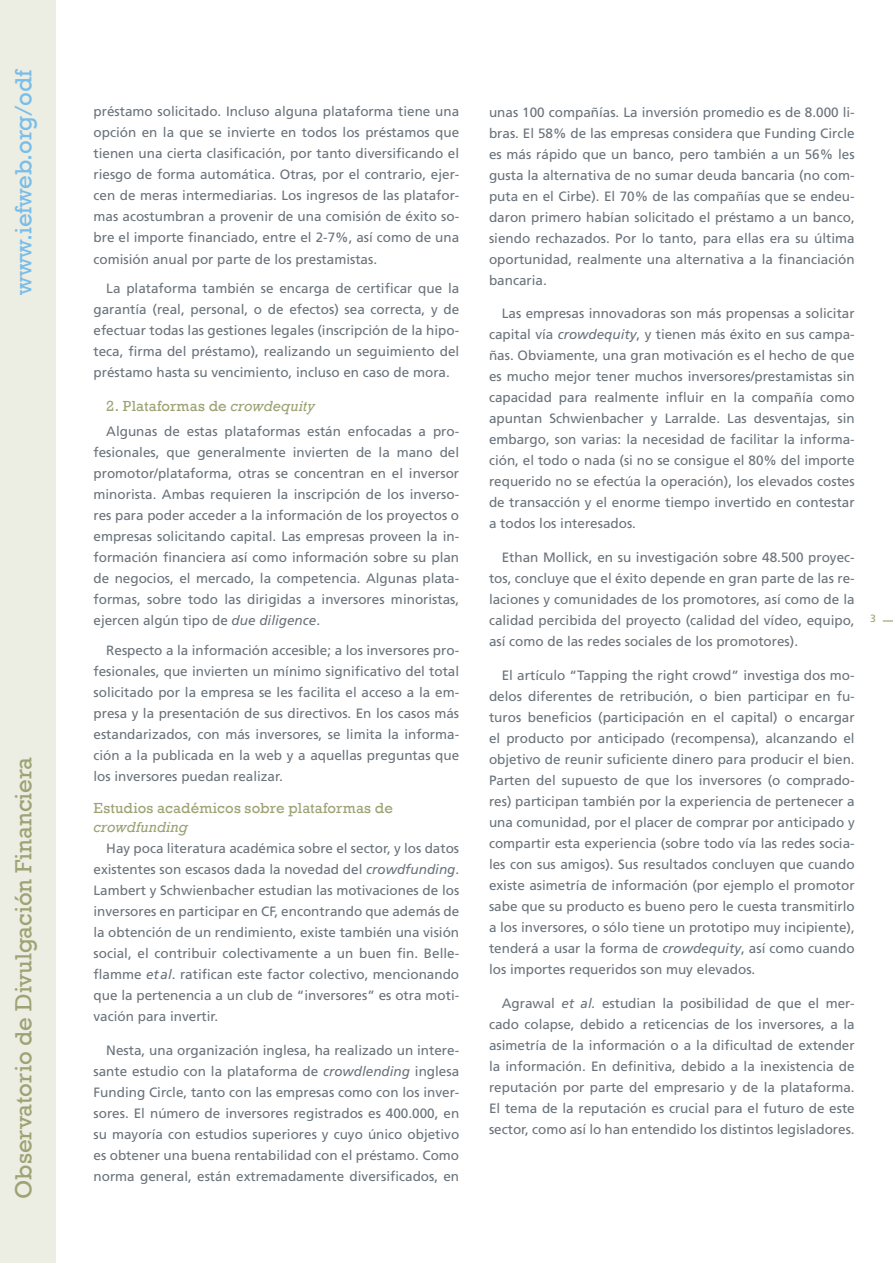
<style>
.page{position:relative;width:893px;height:1263px;background:#fff}
.page>*{position:absolute;margin:0;border:0;box-sizing:border-box;transform-origin:0 0}
.t1{font:24px "Rockwell";color:#9ea374}
.t2{font:24px "Rockwell";color:#79bde8}
.t3{font:15px "Rockwell";letter-spacing:.01em;color:#9ea374}
.t4{font:italic 15px "Rockwell";letter-spacing:.005em;color:#9ea374}
.t5{font:13.5px/21px "Frutiger";color:#6a737b;text-align:justify}
.t6{font:10.5px "Frutiger";color:#9ea374}
.s1{font-style:italic}
</style>
<div class="page">
<div style="left:0;top:0;width:55px;height:1263px;background:#ecede3"></div>
<h1 class="t2" style="left:10px;top:295px;width:228px;rotate:-90deg">www.iefweb.org/odf</h1>
<h1 class="t1" style="left:10px;top:1199px;width:444px;rotate:-90deg">Observatorio de Divulgación Financiera</h1>
<p class="t5" style="left:94px;top:101px;width:367px">préstamo solicitado. Incluso alguna plataforma tiene una opción en la que se invierte en todos los préstamos que tienen una cierta clasificación, por tanto diversificando el riesgo de forma automática. Otras, por el contrario, ejer&shy;cen de meras intermediarias. Los ingresos de las platafor&shy;mas acostumbran a provenir de una comisión de éxito so&shy;bre el importe financiado, entre el 2-7%, así como de una comisión anual por parte de los prestamistas.</p>
<p class="t5" style="left:94px;top:278px;width:367px;text-indent:13px">La plataforma también se encarga de certificar que la garantía (real, personal, o de efectos) sea correcta, y de efectuar todas las gestiones legales (inscripción de la hipo&shy;teca, firma del préstamo), realizando un seguimiento del préstamo hasta su vencimiento, incluso en caso de mora.</p>
<p class="t3" style="left:106px;top:397px;width:210px">2. Plataformas de <span class="s1">crowdequity</span></p>
<p class="t5" style="left:94px;top:421px;width:367px;text-indent:13px">Algunas de estas plataformas están enfocadas a pro&shy;fesionales, que generalmente invierten de la mano del promotor/plataforma, otras se concentran en el inversor minorista. Ambas requieren la inscripción de los inverso&shy;res para poder acceder a la información de los proyectos o empresas solicitando capital. Las empresas proveen la in&shy;formación financiera así como información sobre su plan de negocios, el mercado, la competencia. Algunas plata&shy;formas, sobre todo las dirigidas a inversores minoristas, ejercen algún tipo de <span class="s1">due diligence</span>.</p>
<p class="t5" style="left:94px;top:639px;width:367px;text-indent:13px">Respecto a la información accesible; a los inversores pro&shy;fesionales, que invierten un mínimo significativo del total solicitado por la empresa se les facilita el acceso a la em&shy;presa y la presentación de sus directivos. En los casos más estandarizados, con más inversores, se limita la informa&shy;ción a la publicada en la web y a aquellas preguntas que los inversores puedan realizar.</p>
<p class="t3" style="left:94px;top:799px;width:301px">Estudios académicos sobre plataformas de</p>
<p class="t4" style="left:94px;top:819px;width:96px">crowdfunding</p>
<p class="t5" style="left:94px;top:838px;width:367px;text-indent:13px">Hay poca literatura académica sobre el sector, y los datos existentes son escasos dada la novedad del <span class="s1">crowdfunding</span>.<br>Lambert y Schwienbacher estudian las motivaciones de los inversores en participar en CF, encontrando que además de la obtención de un rendimiento, existe también una visión social, el contribuir colectivamente a un buen fin. Belle&shy;flamme <span class="s1">etal</span>. ratifican este factor colectivo, mencionando que la pertenencia a un club de “inversores” es otra moti&shy;vación para invertir.</p>
<p class="t5" style="left:94px;top:1040px;width:367px;text-indent:13px">Nesta, una organización inglesa, ha realizado un intere&shy;sante estudio con la plataforma de <span class="s1">crowdlending</span> inglesa Funding Circle, tanto con las empresas como con los inver&shy;sores. El número de inversores registrados es 400.000, en su mayoría con estudios superiores y cuyo único objetivo es obtener una buena rentabilidad con el préstamo. Como norma general, están extremadamente diversificados, en</p>
<p class="t5" style="left:489px;top:101px;width:367px">unas 100 compañías. La inversión promedio es de 8.000 li&shy;bras. El 58% de las empresas considera que Funding Circle es más rápido que un banco, pero también a un 56% les gusta la alternativa de no sumar deuda bancaria (no com&shy;puta en el Cirbe). El 70% de las compañías que se endeu&shy;daron primero habían solicitado el préstamo a un banco, siendo rechazados. Por lo tanto, para ellas era su última oportunidad, realmente una alternativa a la financiación bancaria.</p>
<p class="t5" style="left:489px;top:303px;width:367px;text-indent:13px">Las empresas innovadoras son más propensas a solicitar capital vía <span class="s1">crowdequity</span>, y tienen más éxito en sus campa&shy;ñas. Obviamente, una gran motivación es el hecho de que es mucho mejor tener muchos inversores/prestamistas sin capacidad para realmente influir en la compañía como apuntan Schwienbacher y Larralde. Las desventajas, sin embargo, son varias: la necesidad de facilitar la informa&shy;ción, el todo o nada (si no se consigue el 80% del importe requerido no se efectúa la operación), los elevados costes de transacción y el enorme tiempo invertido en contestar a todos los interesados.</p>
<p class="t5" style="left:489px;top:547px;width:367px;text-indent:13px">Ethan Mollick, en su investigación sobre 48.500 proyec&shy;tos, concluye que el éxito depende en gran parte de las re&shy;laciones y comunidades de los promotores, así como de la calidad percibida del proyecto (calidad del vídeo, equipo, así como de las redes sociales de los promotores).</p>
<p class="t5" style="left:489px;top:665px;width:367px;text-indent:13px">El artículo “Tapping the right crowd” investiga dos mo&shy;delos diferentes de retribución, o bien participar en fu&shy;turos beneficios (participación en el capital) o encargar el producto por anticipado (recompensa), alcanzando el objetivo de reunir suficiente dinero para producir el bien.<br>Parten del supuesto de que los inversores (o comprado&shy;res) participan también por la experiencia de pertenecer a una comunidad, por el placer de comprar por anticipado y compartir esta experiencia (sobre todo vía las redes socia&shy;les con sus amigos). Sus resultados concluyen que cuando existe asimetría de información (por ejemplo el promotor sabe que su producto es bueno pero le cuesta transmitirlo a los inversores, o sólo tiene un prototipo muy incipiente), tenderá a usar la forma de <span class="s1">crowdequity</span>, así como cuando los importes requeridos son muy elevados.</p>
<p class="t5" style="left:489px;top:993px;width:367px;text-indent:13px">Agrawal <span class="s1">et al.</span> estudian la posibilidad de que el mer&shy;cado colapse, debido a reticencias de los inversores, a la asimetría de la información o a la dificultad de extender la información. En definitiva, debido a la inexistencia de reputación por parte del empresario y de la plataforma.<br>El tema de la reputación es crucial para el futuro de este sector, como así lo han entendido los distintos legisladores.</p>
<p class="t6" style="left:870px;top:612px;width:7px">3</p>
</div>
